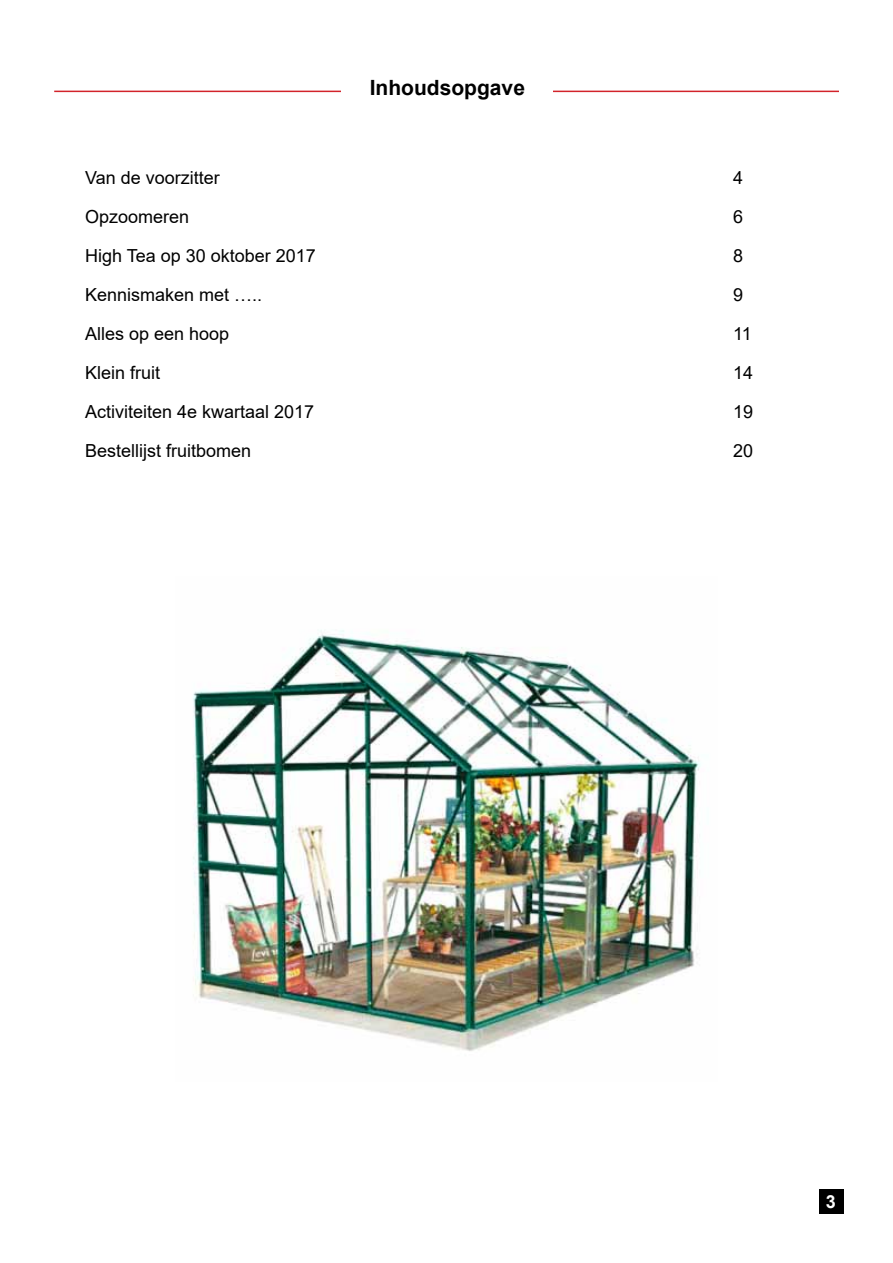
<style>
.page{position:relative;width:893px;height:1263px;background:#fff}
.page>*{position:absolute;margin:0;border:0;box-sizing:border-box;transform-origin:0 0}
.t1{font:700 21px "Arial";color:#000}
.t2{font:18px "Arial";color:#000}
.t3{font:700 18px "Arial";color:#fff}
</style>
<div class="page">
<div style="left:819px;top:1188px;width:24px;height:25px;background:#000"></div>
<hr style="left:54px;top:91px;width:785px;height:1px;background:#d2232a">
<div style="left:342px;top:80px;width:211px;height:41px;background:#fff"></div>
<img style="left:193px;top:630px;width:507px;height:421px">
<p class="t1" style="left:370px;top:73px;width:157px">Inhoudsopgave</p>
<p class="t2" style="left:85px;top:166px;width:136px">Van de voorzitter</p>
<p class="t2" style="left:733px;top:166px;width:12px">4</p>
<p class="t2" style="left:85px;top:205px;width:106px">Opzoomeren</p>
<p class="t2" style="left:733px;top:205px;width:12px">6</p>
<p class="t2" style="left:85px;top:244px;width:232px">High Tea op 30 oktober 2017</p>
<p class="t2" style="left:733px;top:244px;width:12px">8</p>
<p class="t2" style="left:85px;top:283px;width:179px">Kennismaken met …..</p>
<p class="t2" style="left:733px;top:283px;width:12px">9</p>
<p class="t2" style="left:85px;top:322px;width:146px">Alles op een hoop</p>
<p class="t2" style="left:733px;top:322px;width:20px">11</p>
<p class="t2" style="left:85px;top:361px;width:77px">Klein fruit</p>
<p class="t2" style="left:733px;top:361px;width:22px">14</p>
<p class="t2" style="left:85px;top:400px;width:231px">Activiteiten 4e kwartaal 2017</p>
<p class="t2" style="left:733px;top:400px;width:22px">19</p>
<p class="t2" style="left:85px;top:439px;width:168px">Bestellijst fruitbomen</p>
<p class="t2" style="left:733px;top:439px;width:22px">20</p>
<p class="t3" style="left:826px;top:1189px;width:12px">3</p>
</div>
